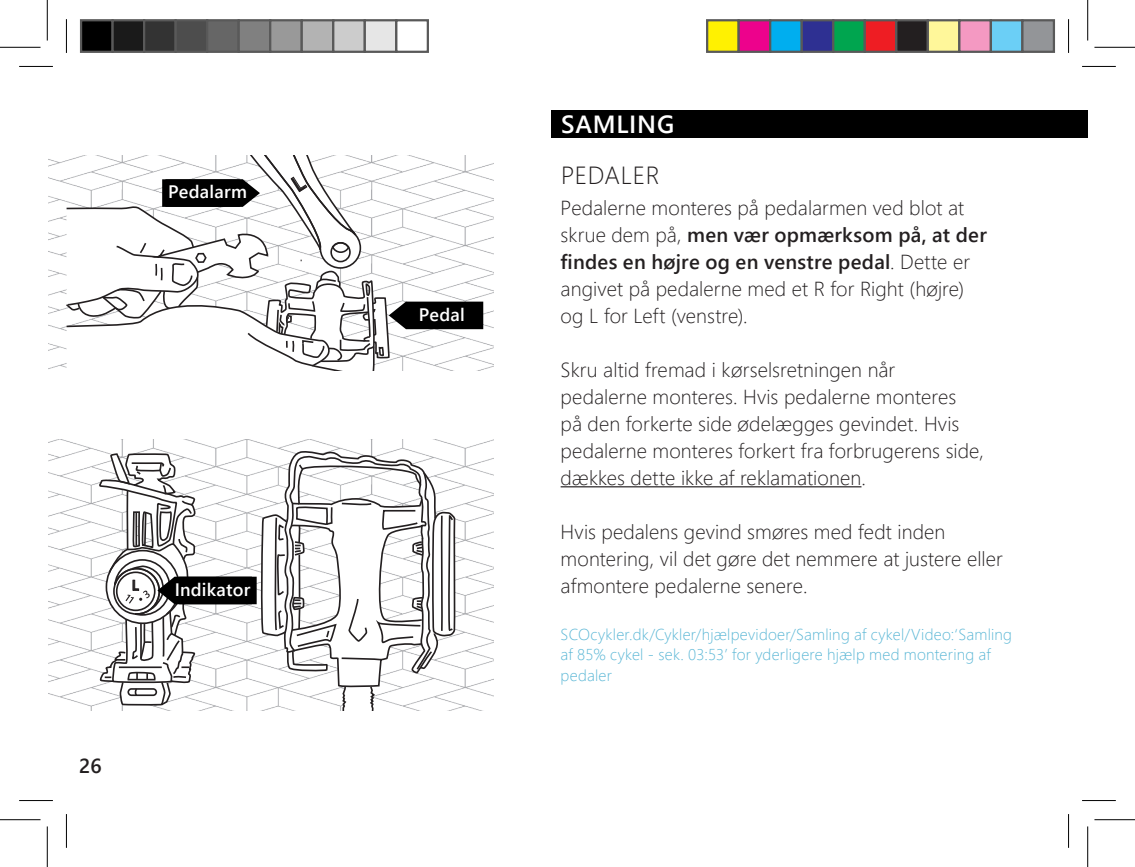
<style>
.page{position:relative;width:1135px;height:867px;background:#fff}
.page>*{position:absolute;margin:0;border:0;box-sizing:border-box;transform-origin:0 0}
.t1{font:24.75px "Webly Sleek UI Light";letter-spacing:.015em;color:#231f20}
.t2{font:24.75px "Webly Sleek UI Semibold";letter-spacing:.03em;color:#fff}
.t3{font:20.25px/27px "Webly Sleek UI Light";letter-spacing:.005em;color:#231f20}
.t4{font:20.25px "Webly Sleek UI Semibold";letter-spacing:.015em;color:#231f20}
.t5{font:18px "Webly Sleek UI Semibold";letter-spacing:.015em;color:#fff}
.t6{font:15.75px/20.2px "Webly Sleek UI Light";letter-spacing:.015em;color:#59b6d5}
.t7{font:14.4px "Webly Sleek UI Semibold";color:#231f20}
.s1{font-family:"Webly Sleek UI Light"}
</style>
<div class="page">
<img style="left:49px;top:159px;width:444px;height:550px">
<svg style="left:99px;top:451px;width:356px;height:259px"></svg>
<div style="left:1068px;top:110px;width:19px;height:28px;background:#000"></div>
<div style="left:47px;top:371px;width:446px;height:67px;background:#fff"></div>
<hr style="left:560px;top:486px;width:301px;height:1px;background:#231f20">
<div style="left:551px;top:110px;width:517px;height:28px;background:#000"></div>
<hr style="left:19px;top:66px;width:34px;height:1px;background:#000">
<hr style="left:1081px;top:66px;width:34px;height:1px;background:#000">
<hr style="left:19px;top:799px;width:34px;height:1px;background:#000">
<hr style="left:1081px;top:799px;width:34px;height:1px;background:#000">
<hr style="left:66px;top:19px;width:1px;height:34px;background:#000">
<hr style="left:66px;top:813px;width:1px;height:34px;background:#000">
<hr style="left:1067px;top:19px;width:1px;height:34px;background:#000">
<hr style="left:1067px;top:813px;width:1px;height:34px;background:#000">
<hr style="left:0;top:47px;width:40px;height:1px;background:#000">
<hr style="left:1094px;top:47px;width:40px;height:1px;background:#000">
<hr style="left:0;top:819px;width:40px;height:1px;background:#000">
<hr style="left:1094px;top:819px;width:40px;height:1px;background:#000">
<hr style="left:47px;top:0;width:1px;height:40px;background:#000">
<hr style="left:47px;top:826px;width:1px;height:40px;background:#000">
<hr style="left:1086px;top:0;width:1px;height:40px;background:#000">
<hr style="left:1086px;top:826px;width:1px;height:40px;background:#000">
<div style="left:81px;top:20px;width:32px;height:32px;background:#000"></div>
<div style="left:80px;top:19px;width:34px;height:34px;border:2px solid #595959"></div>
<div style="left:113px;top:20px;width:31px;height:32px;background:#1a1a1a"></div>
<div style="left:111px;top:19px;width:34px;height:34px;border:2px solid #595959"></div>
<div style="left:144px;top:20px;width:32px;height:32px;background:#333"></div>
<div style="left:143px;top:19px;width:34px;height:34px;border:2px solid #595959"></div>
<div style="left:176px;top:20px;width:31px;height:32px;background:#4d4d4d"></div>
<div style="left:174px;top:19px;width:34px;height:34px;border:2px solid #595959"></div>
<div style="left:207px;top:20px;width:32px;height:32px;background:#666"></div>
<div style="left:206px;top:19px;width:34px;height:34px;border:2px solid #595959"></div>
<div style="left:239px;top:20px;width:31px;height:32px;background:#808080"></div>
<div style="left:237px;top:19px;width:34px;height:34px;border:2px solid #595959"></div>
<div style="left:270px;top:20px;width:32px;height:32px;background:#999"></div>
<div style="left:269px;top:19px;width:34px;height:34px;border:2px solid #595959"></div>
<div style="left:302px;top:20px;width:31px;height:32px;background:#b3b3b3"></div>
<div style="left:300px;top:19px;width:34px;height:34px;border:2px solid #595959"></div>
<div style="left:333px;top:20px;width:32px;height:32px;background:#ccc"></div>
<div style="left:332px;top:19px;width:34px;height:34px;border:2px solid #595959"></div>
<div style="left:365px;top:20px;width:31px;height:32px;background:#e6e6e6"></div>
<div style="left:363px;top:19px;width:34px;height:34px;border:2px solid #595959"></div>
<div style="left:395px;top:19px;width:34px;height:34px;border:2px solid #595959"></div>
<div style="left:707px;top:20px;width:31px;height:32px;background:#fff101"></div>
<div style="left:705px;top:19px;width:34px;height:34px;border:2px solid #595959"></div>
<div style="left:738px;top:20px;width:32px;height:32px;background:#ed028c"></div>
<div style="left:737px;top:19px;width:34px;height:34px;border:2px solid #595959"></div>
<div style="left:770px;top:20px;width:31px;height:32px;background:#00aeef"></div>
<div style="left:768px;top:19px;width:34px;height:34px;border:2px solid #595959"></div>
<div style="left:801px;top:20px;width:32px;height:32px;background:#2e3092"></div>
<div style="left:800px;top:19px;width:34px;height:34px;border:2px solid #595959"></div>
<div style="left:833px;top:20px;width:31px;height:32px;background:#00a54f"></div>
<div style="left:831px;top:19px;width:34px;height:34px;border:2px solid #595959"></div>
<div style="left:864px;top:20px;width:32px;height:32px;background:#ee1d23"></div>
<div style="left:863px;top:19px;width:34px;height:34px;border:2px solid #595959"></div>
<div style="left:896px;top:20px;width:31px;height:32px;background:#231f20"></div>
<div style="left:894px;top:19px;width:34px;height:34px;border:2px solid #595959"></div>
<div style="left:927px;top:20px;width:32px;height:32px;background:#fff79a"></div>
<div style="left:926px;top:19px;width:34px;height:34px;border:2px solid #595959"></div>
<div style="left:959px;top:20px;width:31px;height:32px;background:#f499c2"></div>
<div style="left:957px;top:19px;width:34px;height:34px;border:2px solid #595959"></div>
<div style="left:990px;top:20px;width:32px;height:32px;background:#6bcff6"></div>
<div style="left:989px;top:19px;width:34px;height:34px;border:2px solid #595959"></div>
<div style="left:1022px;top:20px;width:31px;height:32px;background:#939598"></div>
<div style="left:1020px;top:19px;width:34px;height:34px;border:2px solid #595959"></div>
<svg style="left:67px;top:156px;width:416px;height:215px"></svg>
<p class="t5" style="left:168px;top:178px;width:80px">Pedalarm</p>
<p class="t7" style="left:132px;top:574px;width:9px">L</p>
<p class="t5" style="left:175px;top:575px;width:77px">Indikator</p>
<p class="t4" style="left:79px;top:750px;width:24px">26</p>
<p class="t5" style="left:419px;top:300px;width:47px">Pedal</p>
<p class="t2" style="left:561px;top:105px;width:115px">SAMLING</p>
<p class="t1" style="left:561px;top:157px;width:100px">PEDALER</p>
<p class="t3" style="left:560px;top:193px;width:405px">Pedalerne monteres på pedalarmen ved blot at</p>
<p class="t4" style="left:560px;top:219px;width:427px"><span class="s1">skrue dem på,</span> men vær opmærksom på, at der</p>
<p class="t4" style="left:560px;top:246px;width:411px">findes en højre og en venstre pedal<span class="s1">. Dette er</span></p>
<p class="t3" style="left:560px;top:274px;width:405px">angivet på pedalerne med et R for Right (højre)</p>
<p class="t3" style="left:560px;top:301px;width:188px">og L for Left (venstre).</p>
<p class="t3" style="left:560px;top:355px;width:336px">Skru altid fremad i kørselsretningen når</p>
<p class="t3" style="left:560px;top:382px;width:397px">pedalerne monteres. Hvis pedalerne monteres</p>
<p class="t3" style="left:560px;top:409px;width:424px">på den forkerte side ødelægges gevindet. Hvis pedalerne monteres forkert fra forbrugerens side, dækkes dette ikke af reklamationen.</p>
<p class="t3" style="left:560px;top:517px;width:443px">Hvis pedalens gevind smøres med fedt inden montering, vil det gøre det nemmere at justere eller afmontere pedalerne senere.</p>
<p class="t6" style="left:560px;top:623px;width:453px">SCOcykler.dk/Cykler/hjælpevidoer/Samling af cykel/Video:‘Samling af 85% cykel - sek. 03:53’ for yderligere hjælp med montering af pedaler</p>
</div>
